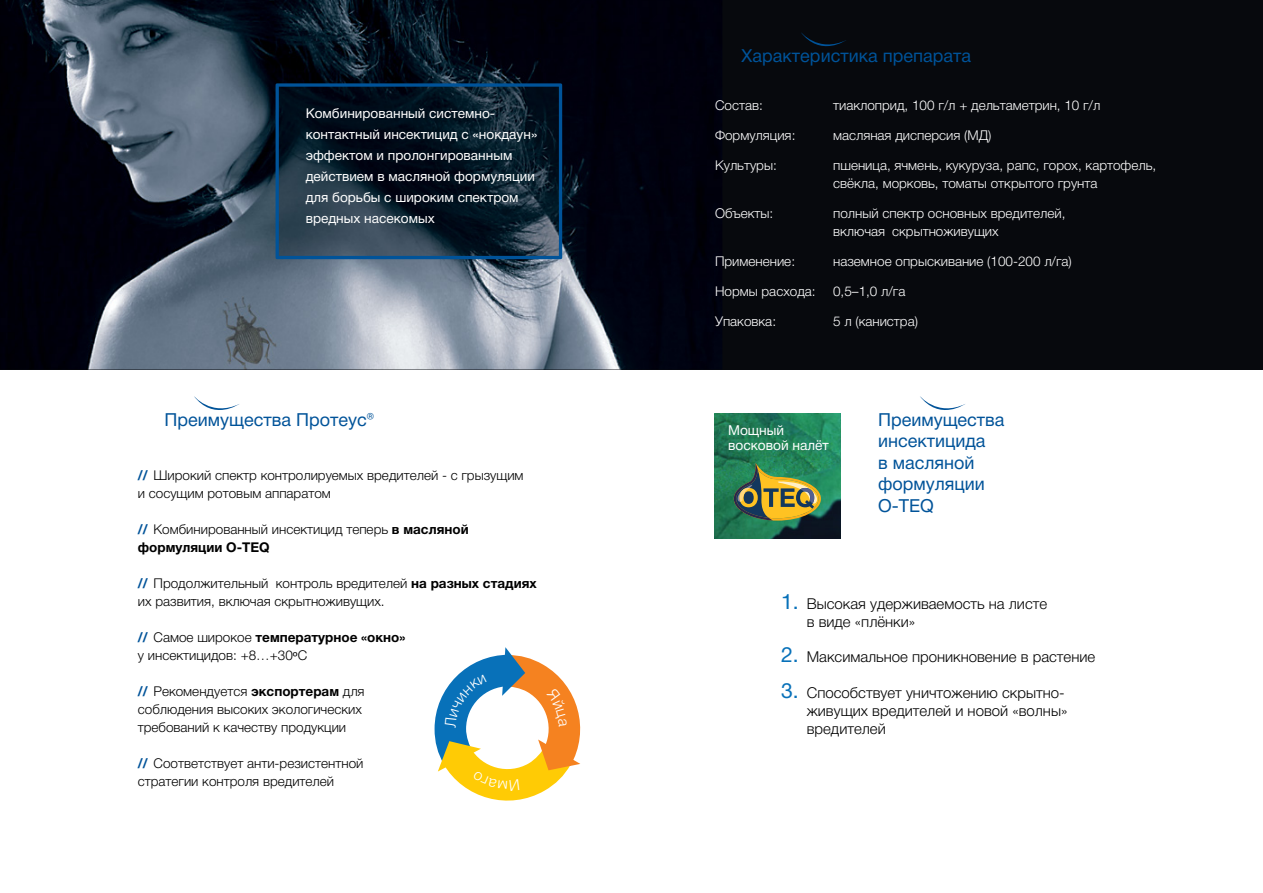
<style>
.page{position:relative;width:1263px;height:893px;background:#fff}
.page>*{position:absolute;margin:0;border:0;box-sizing:border-box;transform-origin:0 0}
.t1{font:18px/21.6px "Helvetica Neue Cyr";color:#005399}
.t2{font:300 15px/18px "Helvetica Neue Cyr";color:#000}
.t3{font:13.8px/15px "Helvetica Neue Cyr";color:#fff}
.t4{font:300 13.5px/18px "Helvetica Neue Cyr";color:#000}
.t5{font:300 13.5px/18px "Helvetica Neue Cyr";color:#fff}
.t6{font:13.5px/21px "Helvetica Neue Cyr";color:#fff}
.s1{font-weight:700;color:#005399}
.s2{font-weight:700}
.s3{font-family:"Myriad Pro";font-weight:400}
.s4{font-weight:400;font-size:21px;color:#0871b9}
</style>
<div class="page">
<div style="left:0;top:0;width:1263px;height:370px;background:#07090d"></div>
<img style="left:0;top:0;width:701px;height:370px">
<svg style="left:276px;top:83px;width:286px;height:176px"></svg>
<svg style="left:801px;top:32px;width:45px;height:15px"></svg>
<svg style="left:194px;top:396px;width:46px;height:14px"></svg>
<svg style="left:920px;top:396px;width:45px;height:14px"></svg>
<img style="left:714px;top:413px;width:126px;height:126px">
<svg style="left:734px;top:463px;width:87px;height:58px"></svg>
<svg style="left:435px;top:647px;width:145px;height:154px"></svg>
<p class="t6" style="left:306px;top:103px;width:233px">Комбинированный системно&shy;контактный инсектицид с «нокдаун» эффектом и пролонгированным действием в масляной формуляции для борьбы с широким спектром вредных насекомых</p>
<p class="t1" style="left:164px;top:409px;width:211px">Преимущества Протеус®</p>
<p class="t4" style="left:138px;top:466px;width:387px"><span class="s1">//</span> Широкий спектр контролируемых вредителей - с грызущим и сосущим ротовым аппаратом</p>
<p class="t4" style="left:138px;top:520px;width:332px"><span class="s1">//</span> Комбинированный инсектицид теперь <span class="s2">в масляной формуляции O-TEQ</span></p>
<p class="t4" style="left:138px;top:574px;width:400px"><span class="s1">//</span> Продолжительный контроль вредителей <span class="s2">на разных стадиях </span>их развития, включая скрытноживущих.</p>
<p class="t4" style="left:138px;top:628px;width:269px"><span class="s1">//</span> Самое широкое <span class="s2">температурное «окно» </span>у инсектицидов: +8…+30<span class="s3">º</span>С</p>
<p class="t4" style="left:138px;top:682px;width:228px"><span class="s1">//</span> Рекомендуется <span class="s2">экспортерам</span> для соблюдения высоких экологических требований к качеству продукции</p>
<p class="t4" style="left:138px;top:754px;width:227px"><span class="s1">//</span> Соответствует анти-резистентной стратегии контроля вредителей</p>
<p class="t1" style="left:742px;top:45px;width:231px">Характеристика препарата</p>
<p class="t5" style="left:715px;top:96px;width:49px">Состав:</p>
<p class="t5" style="left:833px;top:96px;width:269px">тиаклоприд, 100 г/л + дельтаметрин, 10 г/л</p>
<p class="t5" style="left:715px;top:126px;width:82px">Формуляция:</p>
<p class="t5" style="left:833px;top:126px;width:160px">масляная дисперсия (МД)</p>
<p class="t5" style="left:715px;top:156px;width:63px">Культуры:</p>
<p class="t5" style="left:833px;top:156px;width:325px">пшеница, ячмень, кукуруза, рапс, горох, картофель, свёкла, морковь, томаты открытого грунта</p>
<p class="t5" style="left:715px;top:204px;width:60px">Объекты:</p>
<p class="t5" style="left:833px;top:204px;width:234px">полный спектр основных вредителей, включая скрытноживущих</p>
<p class="t5" style="left:715px;top:252px;width:82px">Применение:</p>
<p class="t5" style="left:833px;top:252px;width:240px">наземное опрыскивание (100-200 л/га)</p>
<p class="t5" style="left:715px;top:282px;width:102px">Нормы расхода:</p>
<p class="t5" style="left:833px;top:282px;width:74px">0,5–1,0 л/га</p>
<p class="t5" style="left:715px;top:312px;width:63px">Упаковка:</p>
<p class="t5" style="left:833px;top:312px;width:86px">5 л (канистра)</p>
<p class="t3" style="left:728px;top:423px;width:102px">Мощный восковой налёт</p>
<p class="t1" style="left:878px;top:409px;width:128px">Преимущества инсектицида<br>в масляной формуляции<br>O-TEQ</p>
<p class="t2" style="left:807px;top:594px;width:242px;text-indent:-26px"><span class="s4">1.</span> Высокая удерживаемость на листе в виде «плёнки»</p>
<p class="t2" style="left:781px;top:648px;width:316px"><span class="s4">2.</span> Максимальное проникновение в растение</p>
<p class="t2" style="left:807px;top:684px;width:262px;text-indent:-26px"><span class="s4">3.</span> Способствует уничтожению скрытно&shy;живущих вредителей и новой «волны» вредителей</p>
</div>
